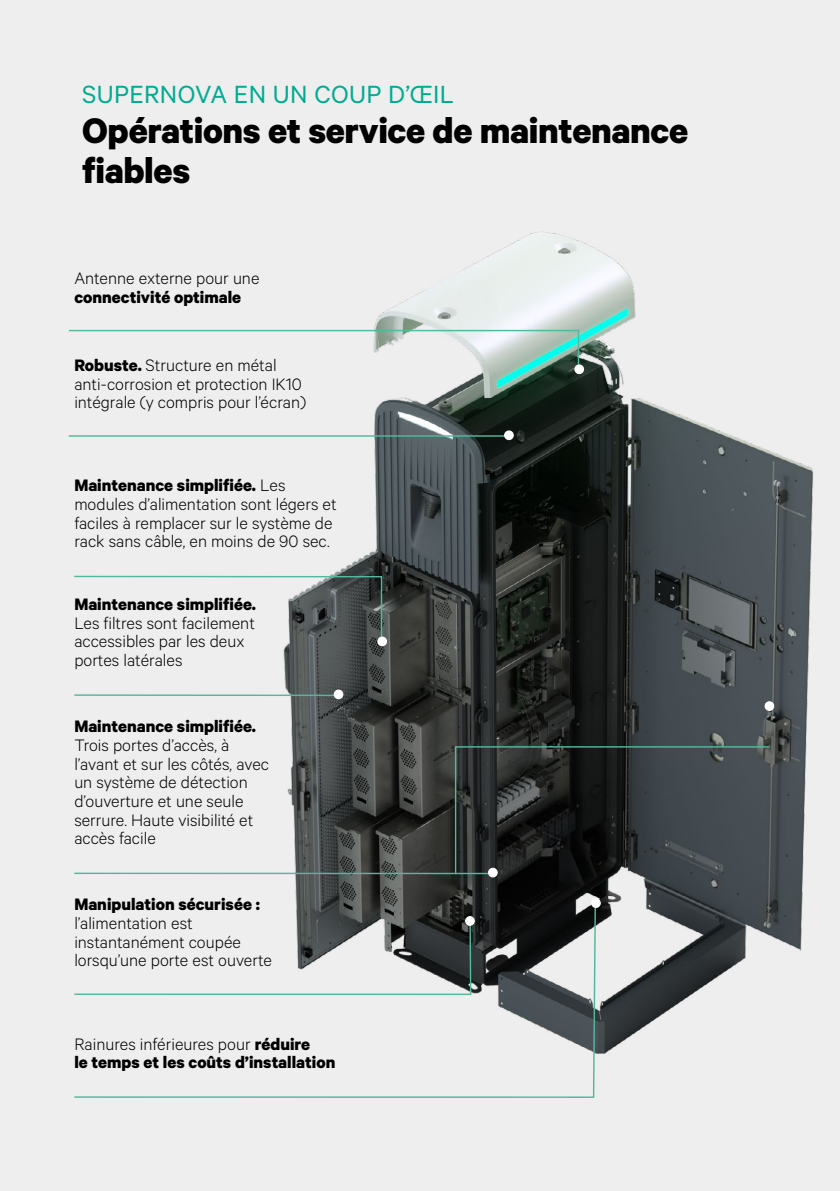
<style>
.page{position:relative;width:840px;height:1191px;background:#fff}
.page>*{position:absolute;margin:0;border:0;box-sizing:border-box;transform-origin:0 0}
.t1{font:700 40px/40px "Calibre";letter-spacing:-.01em;color:#000}
.t2{font:28px "Calibre";letter-spacing:.01em;color:#00ab91}
.t3{font:300 18.6px/18.6px "Calibre";color:#000}
.t4{font:700 18.6px/18.6px "Calibre";color:#000}
.s1{font-weight:700}
.s2{font-weight:300}
</style>
<div class="page">
<div style="left:0;top:0;width:839px;height:1191px;background:#eee"></div>
<img style="left:253px;top:232px;width:561px;height:822px">
<svg style="left:68px;top:329px;width:511px;height:42px"></svg>
<hr style="left:69px;top:435px;width:439px;height:2px;background:#52b89e">
<svg style="left:74px;top:575px;width:309px;height:66px"></svg>
<div style="left:504px;top:431px;width:9px;height:8px;background:#fff;border-radius:50%"></div>
<div style="left:504px;top:430px;width:9px;height:10px;border:1px solid #fff;border-radius:50%"></div>
<div style="left:574px;top:365px;width:9px;height:8px;background:#fff;border-radius:50%"></div>
<div style="left:574px;top:364px;width:9px;height:10px;border:1px solid #fff;border-radius:50%"></div>
<div style="left:377px;top:637px;width:9px;height:8px;background:#fff;border-radius:50%"></div>
<div style="left:377px;top:636px;width:10px;height:10px;border:1px solid #fff;border-radius:50%"></div>
<hr style="left:74px;top:694px;width:261px;height:2px;background:#52b89e">
<div style="left:334px;top:690px;width:8px;height:8px;background:#fff;border-radius:50%"></div>
<div style="left:333px;top:689px;width:10px;height:10px;border:1px solid #fff;border-radius:50%"></div>
<svg style="left:74px;top:906px;width:522px;height:192px"></svg>
<div style="left:465px;top:916px;width:9px;height:9px;background:#fff;border-radius:50%"></div>
<div style="left:465px;top:916px;width:9px;height:9px;border:1px solid #fff;border-radius:50%"></div>
<div style="left:591px;top:899px;width:9px;height:8px;background:#fff;border-radius:50%"></div>
<div style="left:590px;top:898px;width:10px;height:10px;border:1px solid #fff;border-radius:50%"></div>
<hr style="left:74px;top:872px;width:418px;height:2px;background:#52b89e">
<div style="left:488px;top:868px;width:9px;height:9px;background:#fff;border-radius:50%"></div>
<div style="left:487px;top:867px;width:10px;height:10px;border:1px solid #fff;border-radius:50%"></div>
<svg style="left:454px;top:745px;width:316px;height:130px"></svg>
<div style="left:764px;top:702px;width:9px;height:8px;background:#fff;border-radius:50%"></div>
<div style="left:764px;top:701px;width:9px;height:10px;border:1px solid #fff;border-radius:50%"></div>
<h2 class="t2" style="left:82px;top:78px;width:373px">SUPERNOVA EN UN COUP D’ŒIL</h2>
<h1 class="t1" style="left:82px;top:109px;width:607px">Opérations et service de maintenance fiables</h1>
<p class="t3" style="left:74px;top:268px;width:186px">Antenne externe pour une</p>
<p class="t4" style="left:74px;top:287px;width:168px">connectivité optimale</p>
<p class="t3" style="left:74px;top:355px;width:233px"><span class="s1">Robuste.</span> Structure en métal anti-corrosion et protection IK10 intégrale (y compris pour l’écran)</p>
<p class="t3" style="left:74px;top:475px;width:263px"><span class="s1">Maintenance simplifiée.</span> Les modules d’alimentation sont légers et faciles à remplacer sur le système de rack sans câble, en moins de 90 sec.</p>
<p class="t4" style="left:74px;top:594px;width:183px">Maintenance simplifiée.</p>
<p class="t3" style="left:74px;top:613px;width:182px">Les filtres sont facilement accessibles par les deux portes latérales</p>
<p class="t4" style="left:74px;top:716px;width:183px">Maintenance simplifiée.</p>
<p class="t3" style="left:74px;top:735px;width:196px">Trois portes d’accès, à l’avant et sur les côtés, avec un système de détection d’ouverture et une seule serrure. Haute visibilité et accès facile</p>
<p class="t4" style="left:74px;top:894px;width:187px">Manipulation sécurisée :</p>
<p class="t3" style="left:74px;top:913px;width:199px">l’alimentation est instantanément coupée lorsqu’une porte est ouverte</p>
<p class="t4" style="left:74px;top:1034px;width:262px"><span class="s2">Rainures inférieures pour</span> réduire<br>le temps et les coûts d’installation</p>
</div>
